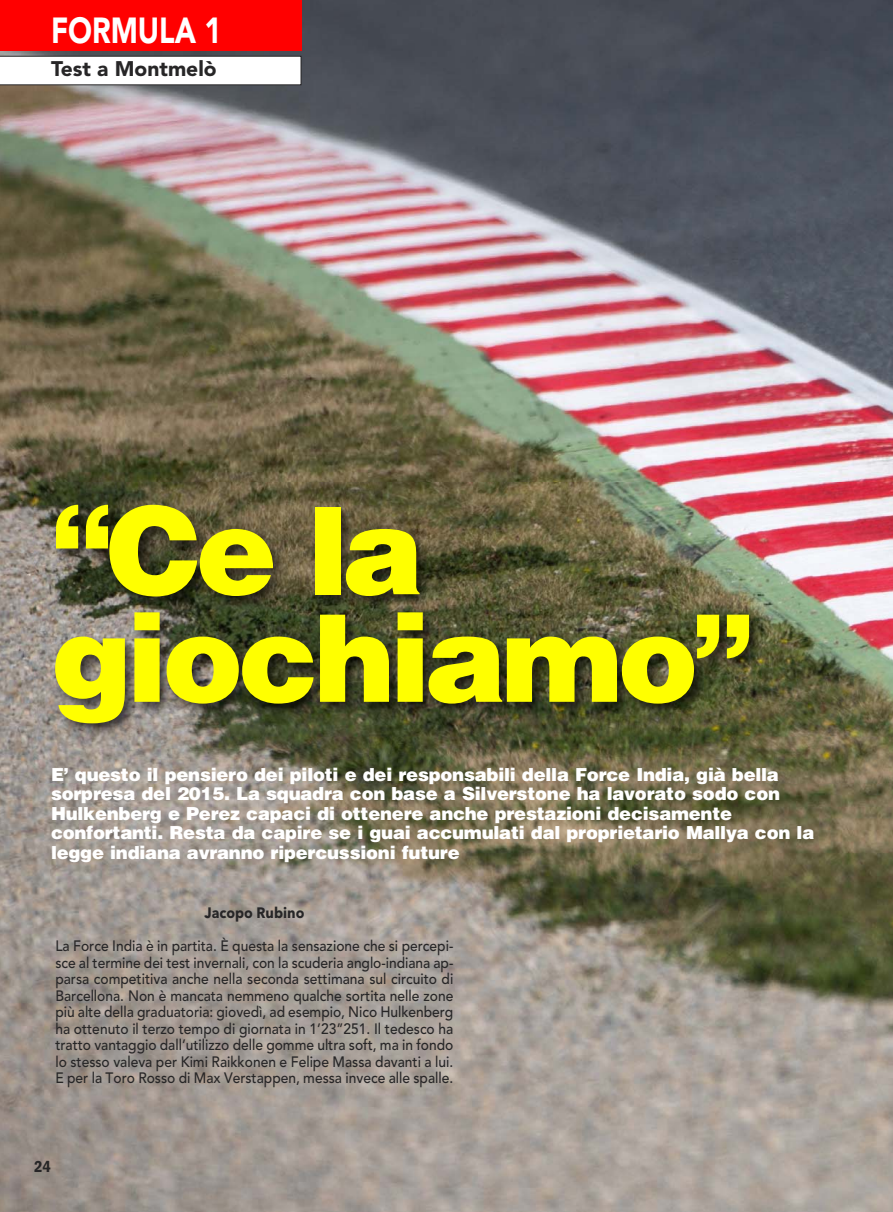
<style>
.page{position:relative;width:893px;height:1212px;background:#fff}
.page>*{position:absolute;margin:0;border:0;box-sizing:border-box;transform-origin:0 0}
.t1{font:900 121.05px/107.6px "Helvetica LT Std";letter-spacing:-.04em;color:#ff0}
.t2{font:900 36px "Avenir";color:#fff;scale:.8 1}
.t3{font:900 21px "Avenir";color:#272627}
.t4{font:900 18px/19.5px "Helvetica LT Std";letter-spacing:-.015em;color:#fff}
.t5{font:16.5px "ITC Franklin Gothic Std Dm Cd";color:#272627}
.t6{font:500 15px/16.5px "Avenir";color:#272627;text-align:justify;scale:.92 1}
.t7{font:700 15px "Avenir Next";color:#272627;scale:.92 1}
</style>
<div class="page">
<img style="left:0;top:0;width:893px;height:1212px">
<svg style="left:0;top:56px;width:301px;height:29px"></svg>
<div style="left:0;top:0;width:301px;height:51px;background:#f00"></div>
<img style="left:34px;top:483px;width:859px;height:300px">
<h2 class="t2" style="left:51px;top:16px;width:215px">FORMULA 1</h2>
<h3 class="t3" style="left:51px;top:60px;width:167px">Test a Montmelò</h3>
<h1 class="t1" style="left:51px;top:508px;width:704px">“Ce la giochiamo”</h1>
<p class="t4" style="left:51px;top:766px;width:765px">E’ questo il pensiero dei piloti e dei responsabili della Force India, già bella sorpresa del 2015. La squadra con base a Silverstone ha lavorato sodo con Hulkenberg e Perez capaci di ottenere anche prestazioni decisamente confortanti. Resta da capire se i guai accumulati dal proprietario Mallya con la legge indiana avranno ripercussioni future</p>
<p class="t7" style="left:204px;top:904px;width:110px">Jacopo Rubino</p>
<p class="t6" style="left:55px;top:939px;width:434px">La Force India è in partita. È questa la sensazione che si percepi&shy;sce al termine dei test invernali, con la scuderia anglo-indiana ap&shy;parsa competitiva anche nella seconda settimana sul circuito di Barcellona. Non è mancata nemmeno qualche sortita nelle zone più alte della graduatoria: giovedì, ad esempio, Nico Hulkenberg ha ottenuto il terzo tempo di giornata in 1’23”251. Il tedesco ha tratto vantaggio dall’utilizzo delle gomme ultra soft, ma in fondo lo stesso valeva per Kimi Raikkonen e Felipe Massa davanti a lui.<br>E per la Toro Rosso di Max Verstappen, messa invece alle spalle.</p>
<p class="t5" style="left:34px;top:1156px;width:18px">24</p>
</div>
